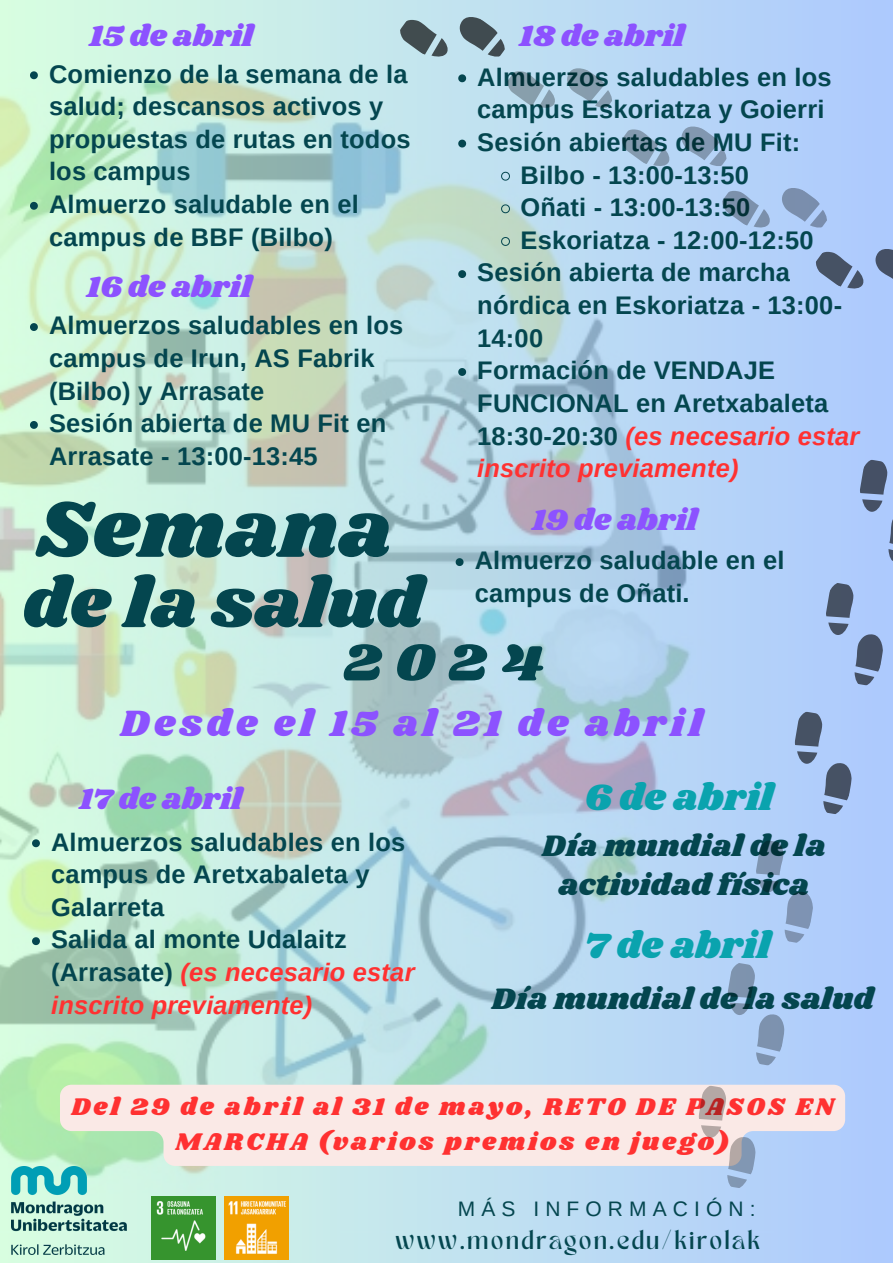
<style>
.page{position:relative;width:893px;height:1263px;background:#fff}
.page>*{position:absolute;margin:0;border:0;box-sizing:border-box;transform-origin:0 0}
.t1{font:82.43px "Shrikhand";color:#04464f}
.t2{font:71.62px "Shrikhand";color:#04464f}
.t3{font:54.45px "Shrikhand";color:#04464f}
.t4{font:37.95px "Shrikhand";letter-spacing:.115em;color:#8c52ff}
.t5{font:37.95px "Shrikhand";color:#0aa3ae}
.t6{font:30.67px/39.4px "Shrikhand";letter-spacing:.01em;color:#04464f;text-align:center}
.t7{font:30.45px "Shrikhand";color:#8c52ff}
.t8{font:700 25.42px/32.6px "Arimo";letter-spacing:.01em;color:#04464f}
.t9{font:italic 700 25.42px/32.6px "Arimo";letter-spacing:.01em;color:#ff3131}
.t10{font:24.97px/34.9px "Shrikhand";letter-spacing:.115em;color:#ff3131;text-align:center}
.t11{font:21px "Arimo";letter-spacing:.29em;color:#04464f}
.t12{font:19.2px "TANMERINGUE";letter-spacing:.115em;color:#04464f}
.s1{font-style:italic;color:#ff3131}
.s2{font-style:normal;color:#04464f}
</style>
<div class="page">
<img style="left:0;top:0;width:893px;height:1263px">
<svg style="left:458px;top:140px;width:8px;height:7px"></svg>
<svg style="left:501px;top:172px;width:9px;height:9px"></svg>
<svg style="left:501px;top:204px;width:9px;height:9px"></svg>
<svg style="left:501px;top:237px;width:9px;height:9px"></svg>
<svg style="left:458px;top:270px;width:8px;height:8px"></svg>
<svg style="left:458px;top:368px;width:8px;height:8px"></svg>
<img style="left:152px;top:1196px;width:64px;height:63px">
<img style="left:224px;top:1196px;width:64px;height:63px">
<svg style="left:60px;top:1085px;width:785px;height:81px;background:#f1e7e3"></svg>
<svg style="left:396px;top:9px;width:221px;height:104px;background:#afcedd"></svg>
<svg style="left:618px;top:119px;width:113px;height:52px;background:#a6c2df"></svg>
<svg style="left:718px;top:180px;width:114px;height:53px;background:#a1bbe1"></svg>
<svg style="left:823px;top:582px;width:63px;height:105px;background:#90a8d1"></svg>
<svg style="left:857px;top:459px;width:36px;height:105px;background:#91a9d4"></svg>
<svg style="left:792px;top:711px;width:63px;height:105px;background:#91aad0"></svg>
<svg style="left:753px;top:839px;width:63px;height:105px;background:#a3bee5"></svg>
<svg style="left:725px;top:962px;width:63px;height:105px;background:#a3bfe3"></svg>
<svg style="left:696px;top:1084px;width:63px;height:106px;background:#d1cfd9"></svg>
<svg style="left:812px;top:241px;width:81px;height:53px;background:#8ea5cd"></svg>
<img style="left:12px;top:1167px;width:115px;height:87px">
<svg style="left:30px;top:71px;width:8px;height:8px"></svg>
<svg style="left:30px;top:202px;width:8px;height:8px"></svg>
<svg style="left:32px;top:839px;width:8px;height:8px"></svg>
<svg style="left:32px;top:937px;width:8px;height:8px"></svg>
<svg style="left:30px;top:323px;width:8px;height:8px"></svg>
<svg style="left:30px;top:421px;width:8px;height:8px"></svg>
<svg style="left:456px;top:558px;width:7px;height:8px"></svg>
<h5 class="t7" style="left:89px;top:15px;width:165px">15 de abril</h5>
<p class="t7" style="left:519px;top:15px;width:167px">18 de abril</p>
<p class="t8" style="left:477px;top:60px;width:356px">Almuerzos saludables en los campus Eskoriatza y Goierri</p>
<p class="t8" style="left:477px;top:126px;width:324px">Sesión abiertas de MU Fit:</p>
<p class="t8" style="left:520px;top:158px;width:230px">Bilbo - 13:00-13:50</p>
<p class="t8" style="left:520px;top:191px;width:231px">Oñati - 13:00-13:50</p>
<p class="t8" style="left:520px;top:224px;width:294px">Eskoriatza - 12:00-12:50</p>
<p class="t8" style="left:477px;top:256px;width:366px">Sesión abierta de marcha nórdica en Eskoriatza - 13:00-<br>14:00</p>
<p class="t8" style="left:477px;top:354px;width:383px">Formación de VENDAJE<br>FUNCIONAL en Aretxabaleta<br>18:30-20:30 <span class="s1">(es necesario estar inscrito previamente)</span></p>
<p class="t7" style="left:532px;top:499px;width:167px">19 de abril</p>
<p class="t8" style="left:49px;top:57px;width:363px">Comienzo de la semana de la salud; descansos activos y propuestas de rutas en todos los campus</p>
<h1 class="t8" style="left:49px;top:188px;width:311px">Almuerzo saludable en el campus de BBF (Bilbo)</h1>
<h4 class="t7" style="left:86px;top:266px;width:167px">16 de abril</h4>
<p class="t8" style="left:49px;top:309px;width:356px">Almuerzos saludables en los campus de Irun, AS Fabrik (Bilbo) y Arrasate</p>
<h4 class="t8" style="left:49px;top:407px;width:339px">Sesión abierta de MU Fit en<br>Arrasate - 13:00-13:45</h4>
<h5 class="t1" style="left:36px;top:472px;width:358px">Semana</h5>
<p class="t2" style="left:23px;top:554px;width:402px">de la salud</p>
<p class="t3" style="left:343px;top:624px;width:202px">2024</p>
<h5 class="t8" style="left:475px;top:544px;width:311px">Almuerzo saludable en el campus de Oñati.</h5>
<p class="t4" style="left:121px;top:697px;width:583px">Desde el 15 al 21 de abril</p>
<h2 class="t7" style="left:79px;top:778px;width:165px">17 de abril</h2>
<p class="t8" style="left:51px;top:825px;width:356px">Almuerzos saludables en los campus de Aretxabaleta y<br>Galarreta</p>
<h3 class="t9" style="left:51px;top:923px;width:365px"><span class="s2">Salida al monte Udalaitz (Arrasate)</span> (es necesario estar inscrito previamente)</h3>
<h5 class="t5" style="left:584px;top:771px;width:191px">6 de abril</h5>
<p class="t6" style="left:542px;top:827px;width:285px">Día mundial de la actividad física</p>
<p class="t5" style="left:584px;top:919px;width:188px">7 de abril</p>
<h5 class="t6" style="left:492px;top:981px;width:383px">Día mundial de la salud</h5>
<p class="t10" style="left:71px;top:1090px;width:763px">Del 29 de abril al 31 de mayo, RETO DE PASOS EN<br>MARCHA (varios premios en juego)</p>
<h5 class="t11" style="left:458px;top:1197px;width:299px">MÁS INFORMACIÓN:</h5>
<p class="t12" style="left:395px;top:1230px;width:366px">www.mondragon.edu/kirolak</p>
</div>
